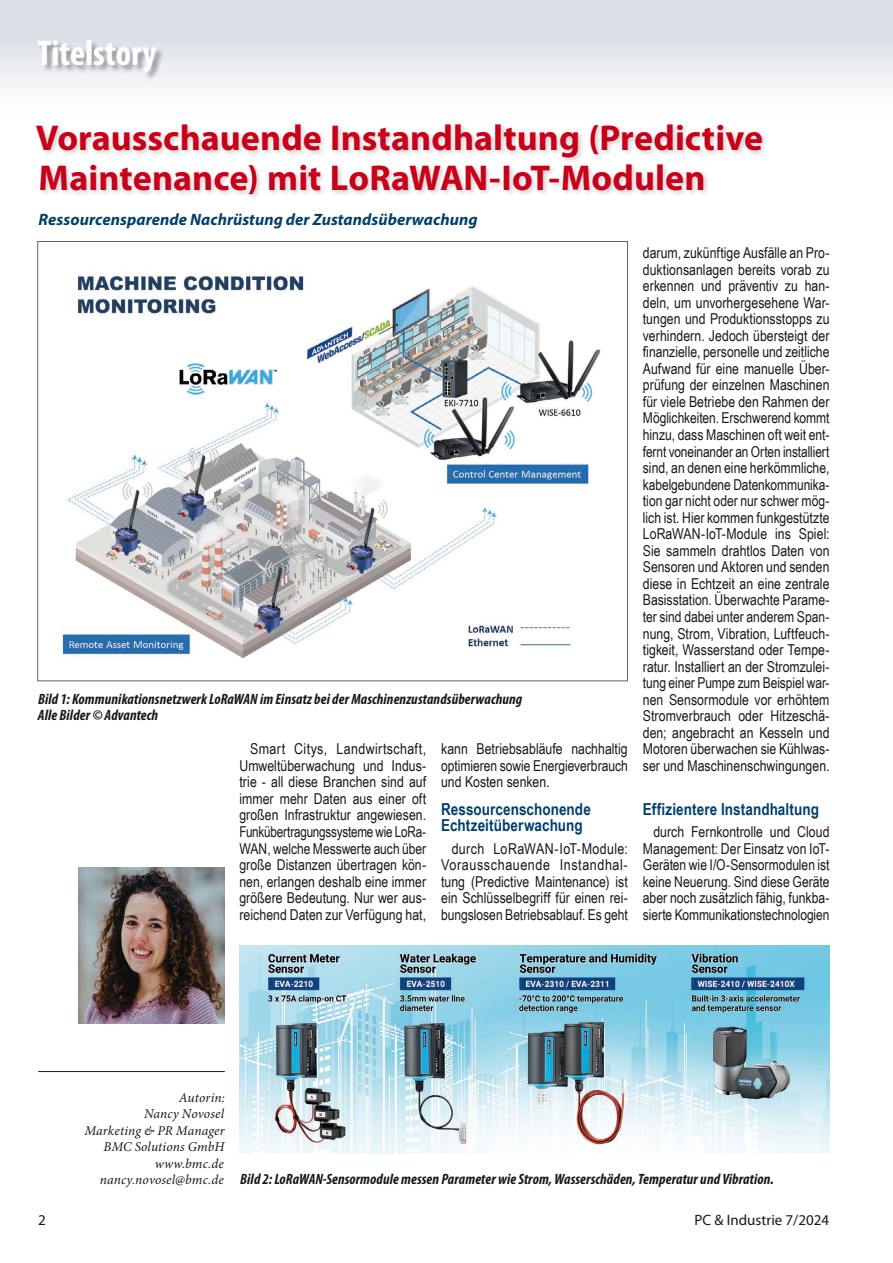
<style>
.page{position:relative;width:893px;height:1263px;background:#fff}
.page>*{position:absolute;margin:0;border:0;box-sizing:border-box;transform-origin:0 0}
.t1{font:700 36px/39.6px "Myriad Pro";letter-spacing:.005em;color:#c90019}
.t2{font:700 condensed 36px "Myriad Pro";letter-spacing:-.005em;color:#fff}
.t3{font:700 16.5px/16.5px "Arial Narrow";letter-spacing:.005em;color:#00406a}
.t4{font:italic 700 16.5px "Myriad Pro";letter-spacing:.005em;color:#00406a}
.t5{font:15px/16.5px "Arial Narrow";color:#1a171c;text-align:justify}
.t6{font:italic 700 condensed 15px/16.5px "Myriad Pro";letter-spacing:.005em;color:#1a171c}
.t7{font:15px "Myriad Pro";color:#1a171c}
.t8{font:italic 13.5px/16.5px "Minion Pro";letter-spacing:.01em;color:#1a171c;text-align:right}
</style>
<div class="page">
<div style="left:0;top:0;width:893px;height:128px;background:linear-gradient(to bottom,#d2d8e2,#fff)"></div>
<hr style="left:38px;top:1071px;width:187px;height:1px;background:#1a171c">
<div style="left:34px;top:123px;width:734px;height:77px;background:#1a171c;opacity:.2"></div>
<div style="left:38px;top:41px;width:127px;height:41px;background:#1a171c;opacity:.4"></div>
<img style="left:61px;top:274px;width:540px;height:385px">
<img style="left:239px;top:945px;width:590px;height:209px">
<img style="left:79px;top:867px;width:146px;height:157px">
<h1 class="t2" style="left:37px;top:30px;width:121px">Titelstory</h1>
<h1 class="t1" style="left:36px;top:117px;width:729px">Vorausschauende Instandhaltung (Predictive<br>Maintenance) mit LoRaWAN-IoT-Modulen</h1>
<p class="t4" style="left:39px;top:209px;width:440px">Ressourcensparende Nachrüstung der Zustandsüberwachung</p>
<p class="t6" style="left:38px;top:690px;width:486px">Bild 1: Kommunikationsnetzwerk LoRaWAN im Einsatz bei der Maschinenzustandsüberwachung<br>Alle Bilder © Advantech</p>
<p class="t5" style="left:239px;top:740px;width:188px;text-indent:11px">Smart Citys, Landwirtschaft, Umweltüberwachung und Indus&shy;trie - all diese Branchen sind auf immer mehr Daten aus einer oft großen Infrastruktur angewiesen.<br>Funkübertragungssysteme wie LoRa-WAN, welche Messwerte auch über große Distanzen übertragen kön&shy;nen, erlangen deshalb eine immer größere Bedeutung. Nur wer aus&shy;reichend Daten zur Verfügung hat,</p>
<p class="t5" style="left:441px;top:740px;width:188px">kann Betriebsabläufe nachhaltig optimieren sowie Energieverbrauch und Kosten senken.</p>
<p class="t3" style="left:441px;top:800px;width:151px">Ressourcenschonende<br>Echtzeitüberwachung</p>
<p class="t5" style="left:441px;top:839px;width:188px;text-indent:11px">durch LoRaWAN-IoT-Module:<br>Vorausschauende Instandhal&shy;tung (Predictive Maintenance) ist ein Schlüsselbegriff für einen rei&shy;bungslosen Betriebsablauf. Es geht</p>
<p class="t5" style="left:643px;top:244px;width:188px">darum, zukünftige Ausfälle an Pro&shy;duktionsanlagen bereits vorab zu erkennen und präventiv zu han&shy;deln, um unvorhergesehene War&shy;tungen und Produktionsstopps zu verhindern. Jedoch übersteigt der finanzielle, personelle und zeitliche Aufwand für eine manuelle Über&shy;prüfung der einzelnen Maschinen für viele Betriebe den Rahmen der Möglichkeiten. Erschwerend kommt hinzu, dass Maschinen oft weit ent&shy;fernt voneinander an Orten installiert sind, an denen eine herkömmliche, kabelgebundene Datenkommunika&shy;tion gar nicht oder nur schwer mög&shy;lich ist. Hier kommen funkgestützte LoRaWAN-IoT-Module ins Spiel:<br>Sie sammeln drahtlos Daten von Sensoren und Aktoren und senden diese in Echtzeit an eine zentrale Basisstation. Überwachte Parame&shy;ter sind dabei unter anderem Span&shy;nung, Strom, Vibration, Luftfeuch&shy;tigkeit, Wasserstand oder Tempe&shy;ratur. Installiert an der Stromzulei&shy;tung einer Pumpe zum Beispiel war&shy;nen Sensormodule vor erhöhtem Stromverbrauch oder Hitzeschä&shy;den; angebracht an Kesseln und Motoren überwachen sie Kühlwas&shy;ser und Maschinenschwingungen.</p>
<p class="t3" style="left:643px;top:800px;width:178px">Effizientere Instandhaltung</p>
<p class="t5" style="left:643px;top:823px;width:188px;text-indent:11px">durch Fernkontrolle und Cloud Management: Der Einsatz von IoT-Geräten wie I/O-Sensormodulen ist keine Neuerung. Sind diese Geräte aber noch zusätzlich fähig, funkba&shy;sierte Kommunikationstechnologien</p>
<p class="t8" style="left:84px;top:1089px;width:142px">Autorin:<br>Nancy Novosel<br>Marketing &amp; PR Manager<br>BMC Solutions GmbH www.bmc.de nancy.novosel@bmc.de</p>
<p class="t6" style="left:240px;top:1171px;width:535px">Bild 2: LoRaWAN-Sensormodule messen Parameter wie Strom, Wasserschäden, Temperatur und Vibration.</p>
<p class="t7" style="left:38px;top:1210px;width:9px">2</p>
<p class="t7" style="left:694px;top:1210px;width:136px">PC &amp; Industrie 7/2024</p>
</div>
